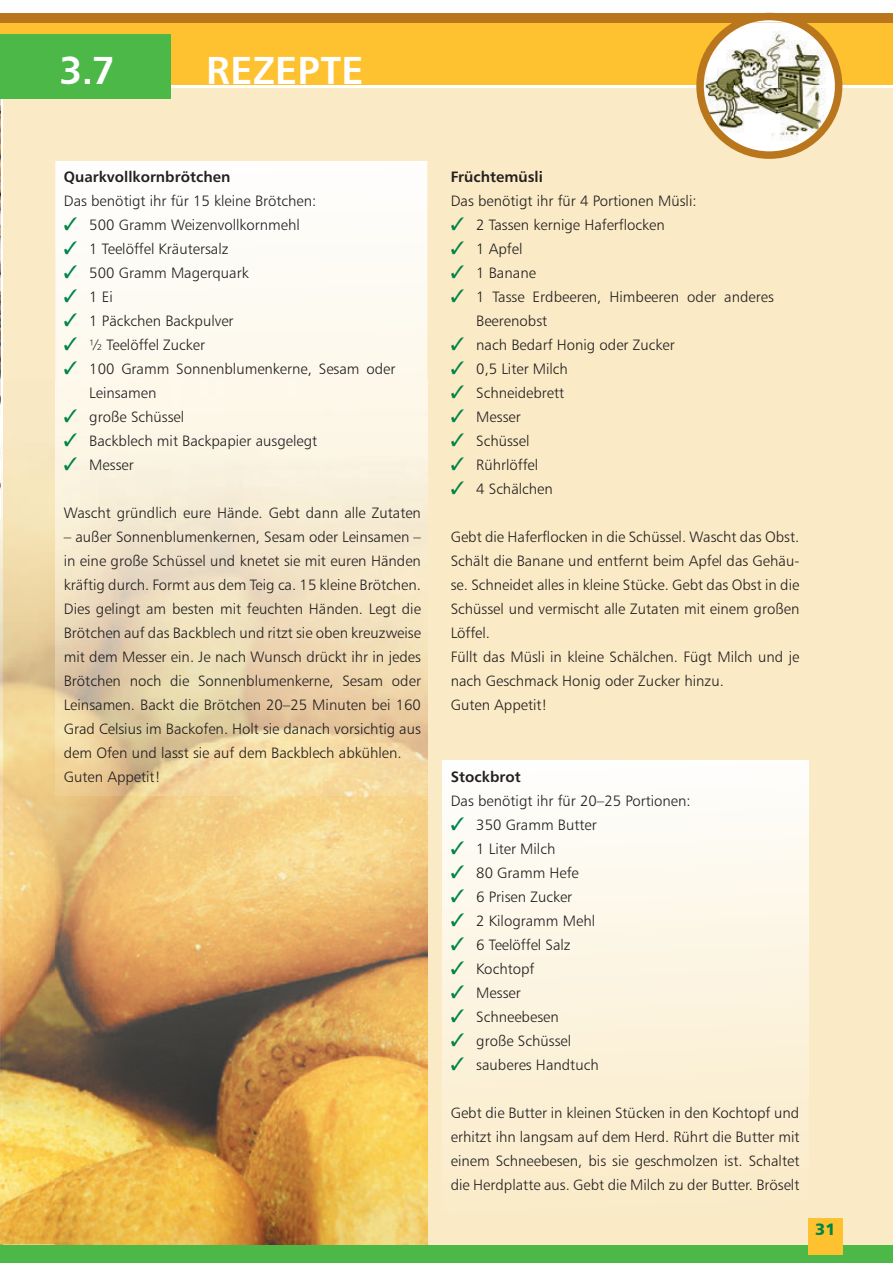
<style>
.page{position:relative;width:893px;height:1263px;background:#fff}
.page>*{position:absolute;margin:0;border:0;box-sizing:border-box;transform-origin:0 0}
.t1{font:39px "Humanist 777 BT Bold B";letter-spacing:.005em;color:#fff}
.t2{font:16.5px "Humanist 777 BT Black B";color:#00854a}
.t3{font:15px/24px "Humanist 777 BT Light B";color:#231f20}
.t4{font:15px "Humanist 777 BT Bold B";color:#231f20}
.s1{color:#00854a}
</style>
<div class="page">
<div style="left:0;top:1244px;width:893px;height:19px;background:#4cb848"></div>
<div style="left:0;top:21px;width:893px;height:64px;background:#fec231"></div>
<div style="left:0;top:14px;width:893px;height:9px;background:#ba761d"></div>
<div style="left:3px;top:88px;width:890px;height:1156px;background:#faeac5"></div>
<img style="left:0;top:471px;width:3px;height:773px">
<img style="left:53px;top:1244px;width:374px;height:1px">
<img style="left:3px;top:505px;width:424px;height:739px">
<img style="left:0;top:99px;width:1px;height:419px">
<div style="left:442px;top:760px;width:367px;height:457px;background:linear-gradient(to bottom,#fefefc,#faeac6)"></div>
<svg style="left:55px;top:161px;width:372px;height:634px"></svg>
<img style="left:700px;top:23px;width:139px;height:65px">
<img style="left:700px;top:88px;width:67px;height:67px">
<div style="left:696px;top:13px;width:146px;height:146px;border:8px solid #ba761d;border-radius:50%"></div>
<div style="left:809px;top:1218px;width:34px;height:37px;background:#fec231"></div>
<div style="left:0;top:34px;width:170px;height:65px;background:#4cb848"></div>
<h1 class="t1" style="left:60px;top:46px;width:57px">3.7</h1>
<h1 class="t1" style="left:206px;top:46px;width:159px">REZEPTE</h1>
<p class="t4" style="left:64px;top:168px;width:168px">Quarkvollkornbrötchen</p>
<p class="t3" style="left:64px;top:189px;width:254px">Das benötigt ihr für 15 kleine Brötchen:</p>
<p class="t3" style="left:64px;top:213px;width:238px"><span class="s1">✓</span> 500 Gramm Weizenvollkornmehl</p>
<p class="t3" style="left:64px;top:237px;width:166px"><span class="s1">✓</span> 1 Teelöffel Kräutersalz</p>
<p class="t3" style="left:64px;top:261px;width:186px"><span class="s1">✓</span> 500 Gramm Magerquark</p>
<p class="t3" style="left:64px;top:285px;width:51px"><span class="s1">✓</span> 1 Ei</p>
<p class="t3" style="left:64px;top:309px;width:171px"><span class="s1">✓</span> 1 Päckchen Backpulver</p>
<p class="t3" style="left:64px;top:333px;width:143px"><span class="s1">✓</span> ½ Teelöffel Zucker</p>
<p class="t3" style="left:89px;top:357px;width:308px;text-indent:-26px"><span class="s1">✓</span> 100 Gramm Sonnenblumenkerne, Sesam oder<br>Leinsamen</p>
<p class="t3" style="left:64px;top:405px;width:122px"><span class="s1">✓</span> große Schüssel</p>
<p class="t3" style="left:64px;top:429px;width:255px"><span class="s1">✓</span> Backblech mit Backpapier ausgelegt</p>
<p class="t3" style="left:64px;top:453px;width:72px"><span class="s1">✓</span> Messer</p>
<p class="t3" style="left:64px;top:501px;width:359px">Wascht gründlich eure Hände. Gebt dann alle Zutaten</p>
<p class="t3" style="left:64px;top:525px;width:359px">– außer Sonnenblumenkernen, Sesam oder Leinsamen – in eine große Schüssel und knetet sie mit euren Händen kräftig durch. Formt aus dem Teig ca. 15 kleine Brötchen.<br>Dies gelingt am besten mit feuchten Händen. Legt die Brötchen auf das Backblech und ritzt sie oben kreuzweise mit dem Messer ein. Je nach Wunsch drückt ihr in jedes Brötchen noch die Sonnenblumenkerne, Sesam oder Leinsamen. Backt die Brötchen 20–25 Minuten bei 160<br>Grad Celsius im Backofen. Holt sie danach vorsichtig aus dem Ofen und lasst sie auf dem Backblech abkühlen.<br>Guten Appetit!</p>
<p class="t4" style="left:451px;top:168px;width:94px">Früchtemüsli</p>
<p class="t3" style="left:451px;top:189px;width:247px">Das benötigt ihr für 4 Portionen Müsli:</p>
<p class="t3" style="left:451px;top:213px;width:216px"><span class="s1">✓</span> 2 Tassen kernige Haferflocken</p>
<p class="t3" style="left:451px;top:237px;width:73px"><span class="s1">✓</span> 1 Apfel</p>
<p class="t3" style="left:451px;top:261px;width:87px"><span class="s1">✓</span> 1 Banane</p>
<p class="t3" style="left:476px;top:285px;width:299px;text-indent:-26px"><span class="s1">✓</span> 1 Tasse Erdbeeren, Himbeeren oder anderes<br>Beerenobst</p>
<p class="t3" style="left:451px;top:333px;width:225px"><span class="s1">✓</span> nach Bedarf Honig oder Zucker</p>
<p class="t3" style="left:451px;top:357px;width:119px"><span class="s1">✓</span> 0,5 Liter Milch</p>
<p class="t3" style="left:451px;top:381px;width:115px"><span class="s1">✓</span> Schneidebrett</p>
<p class="t3" style="left:451px;top:405px;width:72px"><span class="s1">✓</span> Messer</p>
<p class="t3" style="left:451px;top:429px;width:80px"><span class="s1">✓</span> Schüssel</p>
<p class="t3" style="left:451px;top:453px;width:89px"><span class="s1">✓</span> Rührlöffel</p>
<p class="t3" style="left:451px;top:477px;width:104px"><span class="s1">✓</span> 4 Schälchen</p>
<p class="t3" style="left:451px;top:525px;width:350px">Gebt die Haferflocken in die Schüssel. Wascht das Obst.<br>Schält die Banane und entfernt beim Apfel das Gehäu&shy;se. Schneidet alles in kleine Stücke. Gebt das Obst in die Schüssel und vermischt alle Zutaten mit einem großen Löffel.<br>Füllt das Müsli in kleine Schälchen. Fügt Milch und je nach Geschmack Honig oder Zucker hinzu.<br>Guten Appetit!</p>
<p class="t4" style="left:451px;top:768px;width:72px">Stockbrot</p>
<p class="t3" style="left:451px;top:789px;width:242px">Das benötigt ihr für 20–25 Portionen:</p>
<p class="t3" style="left:451px;top:813px;width:148px"><span class="s1">✓</span> 350 Gramm Butter</p>
<p class="t3" style="left:451px;top:837px;width:106px"><span class="s1">✓</span> 1 Liter Milch</p>
<p class="t3" style="left:451px;top:861px;width:130px"><span class="s1">✓</span> 80 Gramm Hefe</p>
<p class="t3" style="left:451px;top:885px;width:123px"><span class="s1">✓</span> 6 Prisen Zucker</p>
<p class="t3" style="left:451px;top:909px;width:146px"><span class="s1">✓</span> 2 Kilogramm Mehl</p>
<p class="t3" style="left:451px;top:933px;width:121px"><span class="s1">✓</span> 6 Teelöffel Salz</p>
<p class="t3" style="left:451px;top:957px;width:85px"><span class="s1">✓</span> Kochtopf</p>
<p class="t3" style="left:451px;top:981px;width:72px"><span class="s1">✓</span> Messer</p>
<p class="t3" style="left:451px;top:1005px;width:110px"><span class="s1">✓</span> Schneebesen</p>
<p class="t3" style="left:451px;top:1029px;width:122px"><span class="s1">✓</span> große Schüssel</p>
<p class="t3" style="left:451px;top:1053px;width:150px"><span class="s1">✓</span> sauberes Handtuch</p>
<p class="t3" style="left:451px;top:1101px;width:350px;text-align:justify">Gebt die Butter in kleinen Stücken in den Kochtopf und erhitzt ihn langsam auf dem Herd. Rührt die Butter mit einem Schneebesen, bis sie geschmolzen ist. Schaltet die Herdplatte aus. Gebt die Milch zu der Butter. Bröselt</p>
<p class="t2" style="left:815px;top:1218px;width:22px">31</p>
</div>
